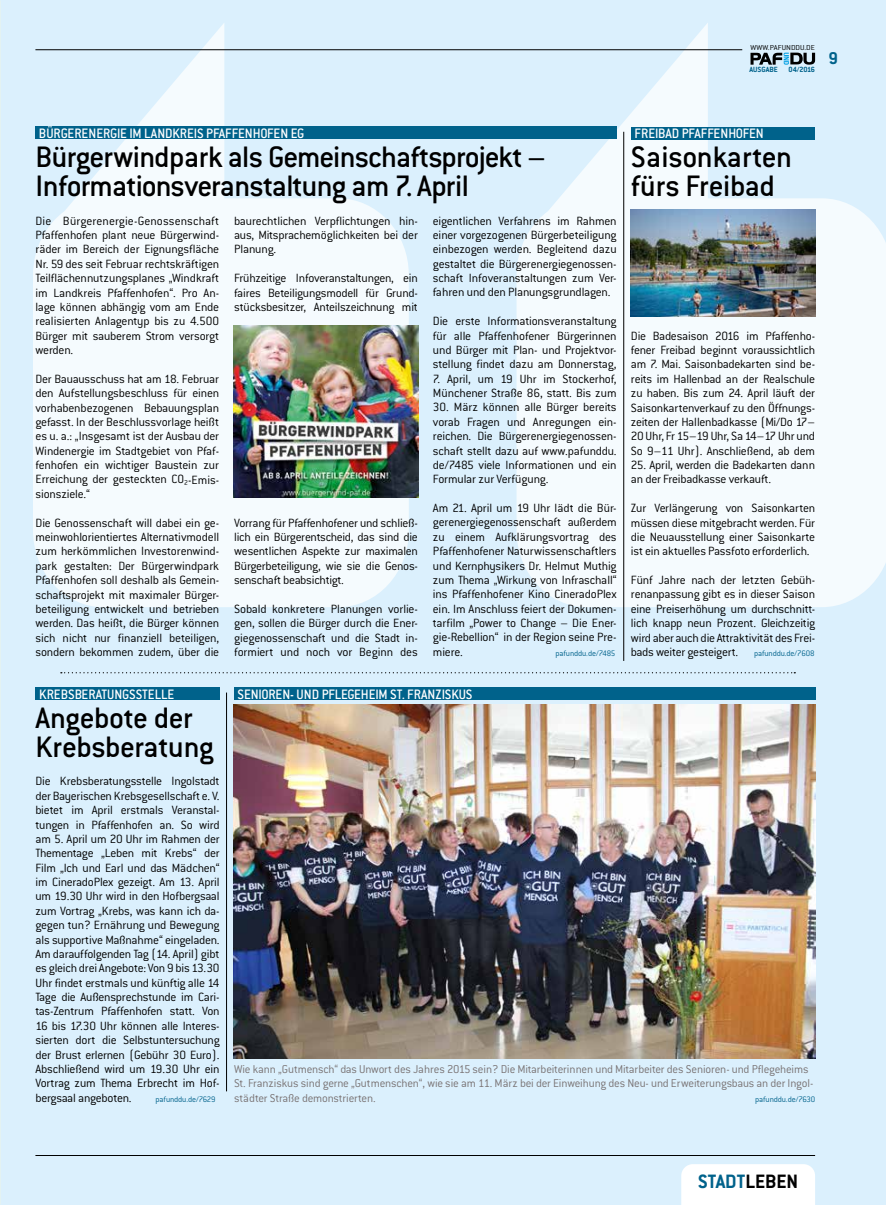
<style>
.page{position:relative;width:886px;height:1205px;background:#dbf0fd}
.page>*{position:absolute;margin:0;border:0;box-sizing:border-box;transform-origin:0 0}
.t1{font:500 32.5px/28.8px "Conduit ITC Std";letter-spacing:-.02em;color:#000}
.t2{font:500 32.5px/28.8px "Conduit ITC Std";color:#000}
.t3{font:700 21.25px "Conduit ITC Std";color:#00628b}
.t4{font:700 18.75px "Conduit ITC Std";color:#00628b}
.t5{font:500 15px "Conduit ITC Std";color:#fff;scale:.95 1}
.t6{font:300 13.12px/14.4px "Conduit ITC Std";letter-spacing:-.015em;color:#000;text-align:justify}
.t7{font:300 12.5px/14.4px "Conduit ITC Std";letter-spacing:-.015em;color:#797374}
.t8{font:300 8.75px "Conduit ITC Std";letter-spacing:-.015em;color:#00628b}
.t9{font:700 8.25px "Conduit ITC Std";letter-spacing:-.005em;color:#00628b}
.t10{font:300 7.88px "Conduit ITC Std";letter-spacing:.01em;color:#000;scale:1.1 1}
.s1{font-size:8.75px;color:#00628b}
.s2{color:#000}
</style>
<div class="page">
<svg style="left:516px;top:23px;width:370px;height:584px;fill:#f5fbfe"></svg>
<svg style="left:33px;top:23px;width:376px;height:584px;fill:#f5fbfe"></svg>
<hr style="left:35px;top:1155px;width:780px;height:1px;background:#000">
<div style="left:681px;top:1164px;width:134px;height:41px;background:#fff"></div>
<hr style="left:35px;top:50px;width:707px;height:1px;background:#000">
<svg style="left:750px;top:53px;width:65px;height:12px"></svg>
<div style="left:35px;top:126px;width:582px;height:13px;background:#00628b"></div>
<img style="left:234px;top:704px;width:581px;height:354px">
<svg style="left:61px;top:672px;width:734px;height:1px"></svg>
<div style="left:234px;top:687px;width:581px;height:13px;background:#00628b"></div>
<hr style="left:623px;top:132px;width:1px;height:529px;background:#000">
<img style="left:234px;top:325px;width:184px;height:173px">
<div style="left:35px;top:687px;width:185px;height:13px;background:#00628b"></div>
<div style="left:631px;top:127px;width:184px;height:13px;background:#00628b"></div>
<img style="left:631px;top:210px;width:184px;height:106px">
<hr style="left:226px;top:692px;width:1px;height:399px;background:#000">
<p class="t10" style="left:750px;top:42px;width:60px">WWW.PAFUNDDU.DE</p>
<p class="t9" style="left:749px;top:65px;width:30px">AUSGABE</p>
<p class="t9" style="left:788px;top:65px;width:28px">04/2016</p>
<h3 class="t4" style="left:828px;top:47px;width:11px">9</h3>
<p class="t5" style="left:39px;top:125px;width:281px">BÜRGERENERGIE IM LANDKREIS PFAFFENHOFEN EG</p>
<h1 class="t1" style="left:35px;top:142px;width:512px">Bürgerwindpark als Gemeinschaftsprojekt –<br>Informationsveranstaltung am 7. April</h1>
<p class="t6" style="left:35px;top:213px;width:185px">Die Bürgerenergie-Genossenschaft Pfaffenhofen plant neue Bürgerwind&shy;räder im Bereich der Eignungsfläche Nr. 59 des seit Februar rechtskräftigen Teilflächennutzungsplanes „Windkraft im Landkreis Pfaffenhofen“. Pro An&shy;lage können abhängig vom am Ende realisierten Anlagentyp bis zu 4.500<br>Bürger mit sauberem Strom versorgt werden.</p>
<p class="t6" style="left:35px;top:371px;width:185px">Der Bauausschuss hat am 18. Februar den Aufstellungsbeschluss für einen vorhabenbezogenen Bebauungsplan gefasst. In der Beschlussvorlage heißt es u. a.: „Insgesamt ist der Ausbau der Windenergie im Stadtgebiet von Pfaf&shy;fenhofen ein wichtiger Baustein zur Erreichung der gesteckten CO<sub>2</sub>-Emis&shy;sionsziele.“</p>
<p class="t6" style="left:35px;top:515px;width:185px">Die Genossenschaft will dabei ein ge&shy;meinwohlorientiertes Alternativmodell zum herkömmlichen Investorenwind&shy;park gestalten: Der Bürgerwindpark Pfaffenhofen soll deshalb als Gemein&shy;schaftsprojekt mit maximaler Bürger&shy;beteiligung entwickelt und betrieben werden. Das heißt, die Bürger können sich nicht nur finanziell beteiligen, sondern bekommen zudem, über die</p>
<p class="t6" style="left:433px;top:213px;width:185px">eigentlichen Verfahrens im Rahmen einer vorgezogenen Bürgerbeteiligung einbezogen werden. Begleitend dazu gestaltet die Bürgerenergiegenossen&shy;schaft Infoveranstaltungen zum Ver&shy;fahren und den Planungsgrundlagen.</p>
<p class="t6" style="left:433px;top:314px;width:185px">Die erste Informationsveranstaltung für alle Pfaffenhofener Bürgerinnen und Bürger mit Plan- und Projektvor&shy;stellung findet dazu am Donnerstag,</p>
<p class="t6" style="left:433px;top:371px;width:185px">7. April, um 19 Uhr im Stockerhof,<br>Münchener Straße 86, statt. Bis zum</p>
<p class="t6" style="left:433px;top:400px;width:185px">30. März können alle Bürger bereits vorab Fragen und Anregungen ein&shy;reichen. Die Bürgerenergiegenossen&shy;schaft stellt dazu auf www.pafunddu. de/7485 viele Informationen und ein Formular zur Verfügung.</p>
<p class="t6" style="left:433px;top:500px;width:185px">Am 21. April um 19 Uhr lädt die Bür&shy;gerenergiegenossenschaft außerdem zu einem Aufklärungsvortrag des Pfaffenhofener Naturwissenschaftlers und Kernphysikers Dr. Helmut Muthig zum Thema „Wirkung von Infraschall“ ins Pfaffenhofener Kino CineradoPlex ein. Im Anschluss feiert der Dokumen&shy;tarfilm „Power to Change – Die Ener&shy;gie-Rebellion“ in der Region seine Pre&shy;miere.</p>
<p class="t6" style="left:234px;top:213px;width:185px">baurechtlichen Verpflichtungen hin&shy;aus, Mitsprachemöglichkeiten bei der Planung.</p>
<p class="t6" style="left:234px;top:270px;width:185px">Frühzeitige Infoveranstaltungen, ein faires Beteiligungsmodell für Grund&shy;stücksbesitzer, Anteilszeichnung mit</p>
<p class="t6" style="left:234px;top:515px;width:185px">Vorrang für Pfaffenhofener und schließ&shy;lich ein Bürgerentscheid, das sind die wesentlichen Aspekte zur maximalen Bürgerbeteiligung, wie sie die Genos&shy;senschaft beabsichtigt.</p>
<p class="t6" style="left:234px;top:601px;width:185px">Sobald konkretere Planungen vorlie&shy;gen, sollen die Bürger durch die Ener&shy;giegenossenschaft und die Stadt in&shy;formiert und noch vor Beginn des</p>
<p class="t8" style="left:555px;top:648px;width:61px">pafunddu.de/7485</p>
<p class="t5" style="left:39px;top:685px;width:144px">KREBSBERATUNGSSTELLE</p>
<h1 class="t1" style="left:35px;top:702px;width:180px">Angebote der<br>Krebsberatung</h1>
<p class="t5" style="left:237px;top:685px;width:249px">SENIOREN- UND PFLEGEHEIM ST. FRANZISKUS</p>
<p class="t5" style="left:634px;top:125px;width:138px">FREIBAD PFAFFENHOFEN</p>
<h1 class="t2" style="left:631px;top:142px;width:163px">Saisonkarten fürs Freibad</h1>
<p class="t6" style="left:631px;top:328px;width:186px">Die Badesaison 2016 im Pfaffenho&shy;fener Freibad beginnt voraussichtlich am 7. Mai. Saisonbadekarten sind be&shy;reits im Hallenbad an der Realschule zu haben. Bis zum 24. April läuft der Saisonkartenverkauf zu den Öffnungs&shy;zeiten der Hallenbadkasse (Mi/Do 17– 20 Uhr, Fr 15–19 Uhr, Sa 14–17 Uhr und So 9–11 Uhr). Anschließend, ab dem</p>
<p class="t6" style="left:631px;top:457px;width:186px">25. April, werden die Badekarten dann an der Freibadkasse verkauft.</p>
<p class="t6" style="left:631px;top:500px;width:186px">Zur Verlängerung von Saisonkarten müssen diese mitgebracht werden. Für die Neuausstellung einer Saisonkarte ist ein aktuelles Passfoto erforderlich.</p>
<p class="t6" style="left:631px;top:572px;width:186px">Fünf Jahre nach der letzten Gebüh&shy;renanpassung gibt es in dieser Saison eine Preiserhöhung um durchschnitt&shy;lich knapp neun Prozent. Gleichzeitig wird aber auch die Attraktivität des Frei&shy;bads weiter gesteigert. <span class="s1">pafunddu.de/7608</span></p>
<p class="t6" style="left:35px;top:774px;width:186px">Die Krebsberatungsstelle Ingolstadt der Bayerischen Krebsgesellschaft e. V. bietet im April erstmals Veranstal&shy;tungen in Pfaffenhofen an. So wird am 5. April um 20 Uhr im Rahmen der Thementage „Leben mit Krebs“ der Film „Ich und Earl und das Mädchen“ im CineradoPlex gezeigt. Am 13. April um 19.30 Uhr wird in den Hofbergsaal zum Vortrag „Krebs, was kann ich da&shy;gegen tun? Ernährung und Bewegung als supportive Maßnahme“ eingeladen.<br>Am darauffolgenden Tag (14. April) gibt es gleich drei Angebote: Von 9 bis 13.30<br>Uhr findet erstmals und künftig alle 14<br>Tage die Außensprechstunde im Cari&shy;tas-Zentrum Pfaffenhofen statt. Von 16 bis 17.30 Uhr können alle Interes&shy;sierten dort die Selbstuntersuchung der Brust erlernen (Gebühr 30 Euro).<br>Abschließend wird um 19.30 Uhr ein Vortrag zum Thema Erbrecht im Hof&shy;bergsaal angeboten.</p>
<p class="t8" style="left:156px;top:1093px;width:61px">pafunddu.de/7629</p>
<p class="t7" style="left:234px;top:1061px;width:581px">Wie kann „Gutmensch“ das Unwort des Jahres 2015 sein? Die Mitarbeiterinnen und Mitarbeiter des Senioren- und Pflegeheims<br>St. Franziskus sind gerne „Gutmenschen“, wie sie am 11. März bei der Einweihung des Neu- und Erweiterungsbaus an der Ingol&shy;städter Straße demonstrierten.</p>
<p class="t8" style="left:755px;top:1093px;width:62px">pafunddu.de/7630</p>
<h2 class="t3" style="left:698px;top:1169px;width:102px">STADT<span class="s2">LEBEN</span></h2>
</div>
